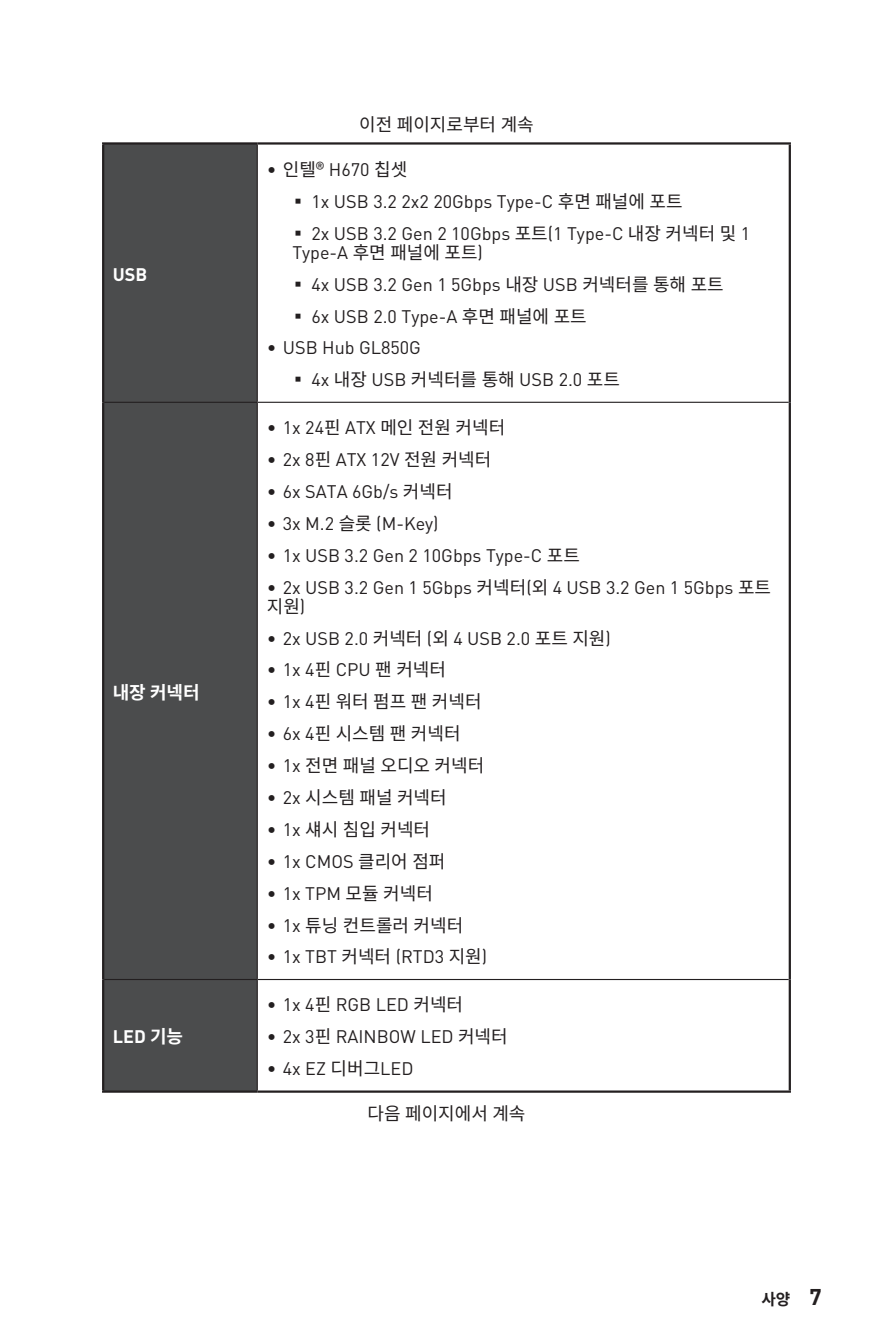
<style>
.page{position:relative;width:893px;height:1340px;background:#fff}
.page>*{position:absolute;margin:0;border:0;box-sizing:border-box;transform-origin:0 0}
.t1{font:18px/31.9px "MSI Din Pro Noto CJK";color:#231f20}
.t2{font:700 18px "MSI Din Pro Noto CJK";color:#fff}
.t3{font:700 15.75px "MSI Din Pro Noto CJK";color:#231f20}
.s1{font-weight:700}
.s2{font-size:22.5px}
</style>
<div class="page">
<div style="left:104px;top:145px;width:153px;height:945px;background:#4b4c4d"></div>
<hr style="left:102px;top:142px;width:155px;height:3px;background:#231f20">
<hr style="left:257px;top:142px;width:534px;height:3px;background:#231f20">
<hr style="left:789px;top:145px;width:2px;height:257px;background:#231f20">
<hr style="left:789px;top:402px;width:2px;height:577px;background:#231f20">
<hr style="left:789px;top:979px;width:2px;height:111px;background:#231f20">
<hr style="left:102px;top:1090px;width:155px;height:2px;background:#231f20">
<hr style="left:257px;top:1090px;width:534px;height:2px;background:#231f20">
<hr style="left:102px;top:145px;width:2px;height:257px;background:#231f20">
<hr style="left:102px;top:402px;width:2px;height:577px;background:#231f20">
<hr style="left:102px;top:979px;width:2px;height:111px;background:#231f20">
<hr style="left:257px;top:145px;width:1px;height:257px;background:#231f20">
<hr style="left:104px;top:402px;width:153px;height:1px;background:#231f20">
<hr style="left:257px;top:402px;width:532px;height:1px;background:#231f20">
<hr style="left:257px;top:403px;width:1px;height:575px;background:#231f20">
<hr style="left:104px;top:978px;width:153px;height:2px;background:#231f20">
<hr style="left:257px;top:978px;width:532px;height:2px;background:#231f20">
<hr style="left:257px;top:980px;width:1px;height:110px;background:#231f20">
<p class="t2" style="left:113px;top:264px;width:36px">USB</p>
<p class="t2" style="left:113px;top:682px;width:88px">내장 커넥터</p>
<p class="t2" style="left:113px;top:1026px;width:72px">LED 기능</p>
<p class="t1" style="left:359px;top:108px;width:176px">이전 페이지로부터 계속</p>
<p class="t1" style="left:267px;top:154px;width:142px"><span class="s1">∙</span> 인텔® H670 칩셋</p>
<p class="t1" style="left:289px;top:185px;width:395px"><span class="s1">▪</span> 1x USB 3.2 2x2 20Gbps Type-C 후면 패널에 포트</p>
<p class="t1" style="left:289px;top:224px;width:462px;line-height:19.1px"><span class="s1">▪</span> 2x USB 3.2 Gen 2 10Gbps 포트(1 Type-C 내장 커넥터 및 1<br>Type-A 후면 패널에 포트)</p>
<p class="t1" style="left:289px;top:268px;width:436px"><span class="s1">▪</span> 4x USB 3.2 Gen 1 5Gbps 내장 USB 커넥터를 통해 포트</p>
<p class="t1" style="left:267px;top:300px;width:321px;text-indent:22px"><span class="s1">▪</span> 6x USB 2.0 Type-A 후면 패널에 포트 <span class="s1">∙</span> USB Hub GL850G</p>
<p class="t1" style="left:289px;top:364px;width:332px"><span class="s1">▪</span> 4x 내장 USB 커넥터를 통해 USB 2.0 포트</p>
<p class="t1" style="left:267px;top:412px;width:506px"><span class="s1">∙</span> 1x 24핀 ATX 메인 전원 커넥터<br><span class="s1">∙</span> 2x 8핀 ATX 12V 전원 커넥터<br><span class="s1">∙</span> 6x SATA 6Gb/s 커넥터<br><span class="s1">∙</span> 3x M.2 슬롯 (M-Key)<br><span class="s1">∙</span> 1x USB 3.2 Gen 2 10Gbps Type-C 포트<br><span class="s1">∙</span> 2x USB 3.2 Gen 1 5Gbps 커넥터(외 4 USB 3.2 Gen 1 5Gbps 포트</p>
<p class="t1" style="left:267px;top:590px;width:345px">지원)<br><span class="s1">∙</span> 2x USB 2.0 커넥터 (외 4 USB 2.0 포트 지원) <span class="s1">∙</span> 1x 4핀 CPU 팬 커넥터<br><span class="s1">∙</span> 1x 4핀 워터 펌프 팬 커넥터<br><span class="s1">∙</span> 6x 4핀 시스템 팬 커넥터<br><span class="s1">∙</span> 1x 전면 패널 오디오 커넥터<br><span class="s1">∙</span> 2x 시스템 패널 커넥터<br><span class="s1">∙</span> 1x 섀시 침입 커넥터<br><span class="s1">∙</span> 1x CMOS 클리어 점퍼<br><span class="s1">∙</span> 1x TPM 모듈 커넥터<br><span class="s1">∙</span> 1x 튜닝 컨트롤러 커넥터<br><span class="s1">∙</span> 1x TBT 커넥터 (RTD3 지원)</p>
<p class="t1" style="left:267px;top:989px;width:242px"><span class="s1">∙</span> 1x 4핀 RGB LED 커넥터<br><span class="s1">∙</span> 2x 3핀 RAINBOW LED 커넥터 <span class="s1">∙</span> 4x EZ 디버그LED</p>
<p class="t1" style="left:367px;top:1097px;width:160px">다음 페이지에서 계속</p>
<p class="t3" style="left:761px;top:1289px;width:62px">사양 <span class="s2">7</span></p>
</div>
